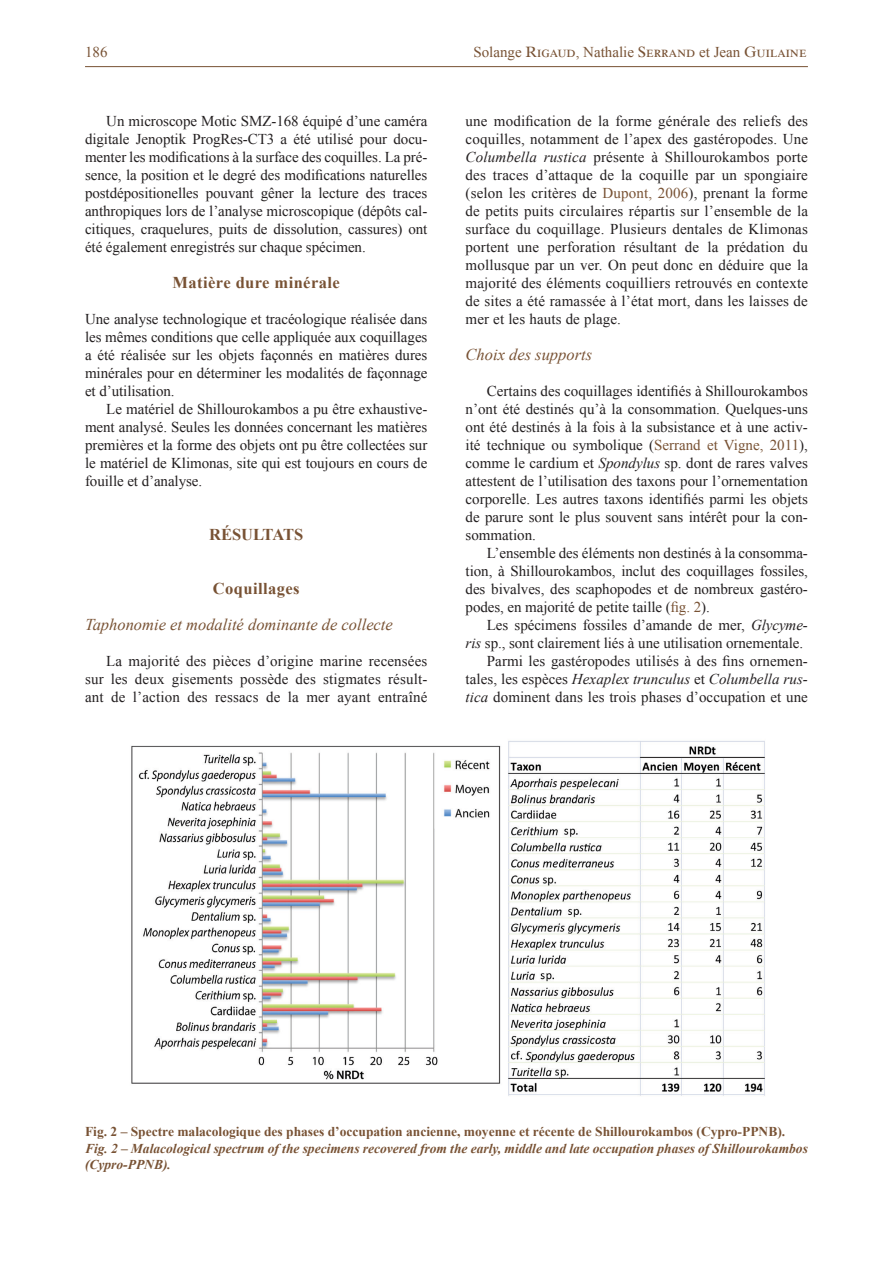
<style>
.page{position:relative;width:893px;height:1263px;background:#fff}
.page>*{position:absolute;margin:0;border:0;box-sizing:border-box;transform-origin:0 0}
.Titre3{font:italic 16.5px "Times New Roman";color:#785234}
.Titre2{font:700 16.5px "Times New Roman";letter-spacing:.025em;color:#785234}
.Titre1{font:700 16.5px "Times New Roman";color:#785234}
.Sans_retrait_sans_le{font:15px/18px "Times New Roman";letter-spacing:-.005em;color:#231f20;text-align:justify}
.t1{font:15px "Times New Roman";color:#785234}
.Figures{font:italic 700 13.5px/16.5px "Times New Roman";color:#785234}
.Figures-2{font:700 13.5px "Times New Roman";color:#785234}
.s1{font-family:"Times Ten Roman SC"}
.s2{font-style:italic}
.s3{color:#785234}
</style>
<div class="page">
<hr style="left:85px;top:66px;width:723px;height:1px;background:#785234">
<img style="left:131px;top:741px;width:634px;height:355px">
<p class="t1" style="left:85px;top:42px;width:24px">186</p>
<p class="t1" style="left:473px;top:42px;width:335px">Solange <span class="s1">Rigaud</span>, Nathalie <span class="s1">Serrand</span> et Jean <span class="s1">Guilaine</span></p>
<p class="Sans_retrait_sans_le" style="left:85px;top:112px;width:344px;text-indent:21px">Un microscope Motic SMZ-168 équipé d’une caméra digitale Jenoptik ProgRes-CT3 a été utilisé pour docu&shy;menter les modifications à la surface des coquilles. La pré&shy;sence, la position et le degré des modifications naturelles postdépositionelles pouvant gêner la lecture des traces anthropiques lors de l’analyse microscopique (dépôts cal&shy;citiques, craquelures, puits de dissolution, cassures) ont été également enregistrés sur chaque spécimen.</p>
<p class="Titre2" style="left:173px;top:271px;width:169px">Matière dure minérale</p>
<p class="Sans_retrait_sans_le" style="left:85px;top:310px;width:344px">Une analyse technologique et tracéologique réalisée dans les mêmes conditions que celle appliquée aux coquillages a été réalisée sur les objets façonnés en matières dures minérales pour en déterminer les modalités de façonnage et d’utilisation.</p>
<p class="Sans_retrait_sans_le" style="left:85px;top:400px;width:344px;text-indent:21px">Le matériel de Shillourokambos a pu être exhaustive&shy;ment analysé. Seules les données concernant les matières premières et la forme des objets ont pu être collectées sur le matériel de Klimonas, site qui est toujours en cours de fouille et d’analyse.</p>
<p class="Titre1" style="left:209px;top:523px;width:96px">RÉSULTATS</p>
<p class="Titre2" style="left:213px;top:577px;width:88px">Coquillages</p>
<p class="Titre3" style="left:85px;top:613px;width:309px">Taphonomie et modalité dominante de collecte</p>
<p class="Sans_retrait_sans_le" style="left:85px;top:652px;width:344px;text-indent:21px">La majorité des pièces d’origine marine recensées sur les deux gisements possède des stigmates résult&shy;ant de l’action des ressacs de la mer ayant entraîné</p>
<p class="Sans_retrait_sans_le" style="left:466px;top:112px;width:344px">une modification de la forme générale des reliefs des coquilles, notamment de l’apex des gastéropodes. Une <span class="s2">Columbella rustica</span> présente à Shillourokambos porte des traces d’attaque de la coquille par un spongiaire (selon les critères de <span class="s3">Dupont, 2006</span>), prenant la forme de petits puits circulaires répartis sur l’ensemble de la surface du coquillage. Plusieurs dentales de Klimonas portent une perforation résultant de la prédation du mollusque par un ver. On peut donc en déduire que la majorité des éléments coquilliers retrouvés en contexte de sites a été ramassée à l’état mort, dans les laisses de mer et les hauts de plage.</p>
<p class="Titre3" style="left:466px;top:343px;width:128px">Choix des supports</p>
<p class="Sans_retrait_sans_le" style="left:466px;top:382px;width:344px;text-indent:21px">Certains des coquillages identifiés à Shillourokambos n’ont été destinés qu’à la consommation. Quelques-uns ont été destinés à la fois à la subsistance et à une activ&shy;ité technique ou symbolique (<span class="s3">Serrand et Vigne, 2011</span>), comme le cardium et <span class="s2">Spondylus</span> sp. dont de rares valves attestent de l’utilisation des taxons pour l’ornementation corporelle. Les autres taxons identifiés parmi les objets de parure sont le plus souvent sans intérêt pour la con&shy;sommation.</p>
<p class="Sans_retrait_sans_le" style="left:466px;top:544px;width:344px;text-indent:21px">L’ensemble des éléments non destinés à la consomma&shy;tion, à Shillourokambos, inclut des coquillages fossiles, des bivalves, des scaphopodes et de nombreux gastéro&shy;podes, en majorité de petite taille (<span class="s3">fig. 2</span>).</p>
<p class="Sans_retrait_sans_le" style="left:466px;top:616px;width:344px;text-indent:21px">Les spécimens fossiles d’amande de mer, <span class="s2">Glycyme&shy;ris</span> sp., sont clairement liés à une utilisation ornementale.</p>
<p class="Sans_retrait_sans_le" style="left:466px;top:652px;width:344px;text-indent:21px">Parmi les gastéropodes utilisés à des fins ornemen&shy;tales, les espèces <span class="s2">Hexaplex trunculus</span> et <span class="s2">Columbella rus&shy;tica</span> dominent dans les trois phases d’occupation et une</p>
<p class="Figures-2" style="left:85px;top:1122px;width:702px">Fig. 2 – Spectre malacologique des phases d’occupation ancienne, moyenne et récente de Shillourokambos (Cypro-PPNB).</p>
<p class="Figures" style="left:85px;top:1140px;width:724px">Fig. 2 – Malacological spectrum of the specimens recovered from the early, middle and late occupation phases of Shillourokambos (Cypro-PPNB).</p>
</div>
